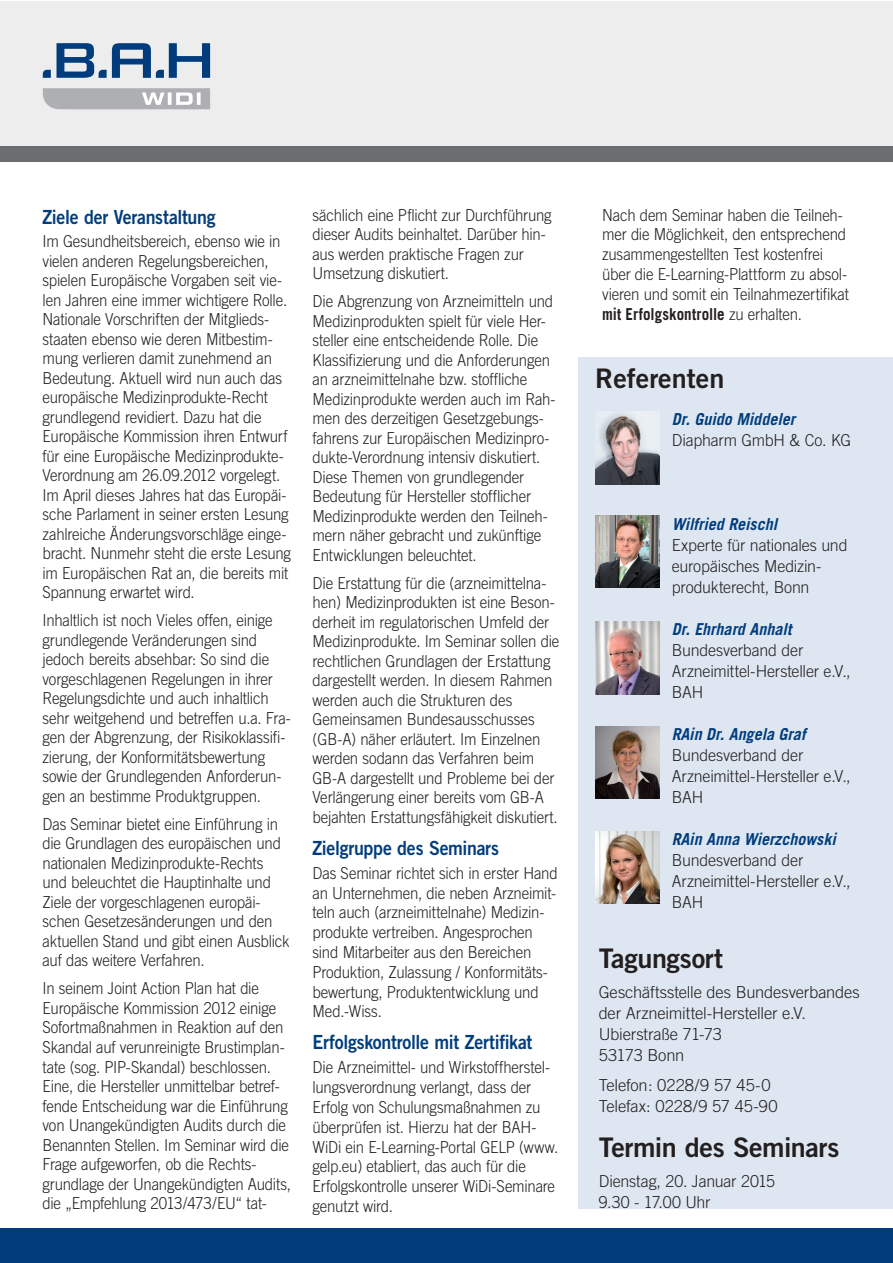
<style>
.page{position:relative;width:893px;height:1263px;background:#fff}
.page>*{position:absolute;margin:0;border:0;box-sizing:border-box;transform-origin:0 0}
.t1{font:27px "Trade Gothic Bold Two";letter-spacing:-.01em;color:#231f20}
.t2{font:19.5px "Trade Gothic Bold Two";letter-spacing:-.015em;color:#013d7d;scale:.91 1}
.t3{font:300 16.5px/19.5px "Trade Gothic";letter-spacing:-.015em;color:#231f20;scale:.91 1}
.t4{font:300 16.5px/21px "Trade Gothic";letter-spacing:-.015em;color:#231f20}
.t5{font:italic 700 16.5px "Trade Gothic";color:#013d7d}
.s1{font-weight:700}
</style>
<div class="page">
<div style="left:578px;top:358px;width:314px;height:851px;background:#dee7f1"></div>
<div style="left:0;top:1px;width:892px;height:161px;background:#ededee"></div>
<svg style="left:57px;top:43px;width:153px;height:35px"></svg>
<svg style="left:43px;top:70px;width:8px;height:8px"></svg>
<svg style="left:43px;top:88px;width:167px;height:21px;background:#b8b9bc"></svg>
<div style="left:0;top:1229px;width:892px;height:34px;background:#013d7d"></div>
<img style="left:595px;top:515px;width:64px;height:72px">
<img style="left:595px;top:412px;width:64px;height:72px">
<img style="left:595px;top:622px;width:64px;height:72px">
<img style="left:595px;top:727px;width:64px;height:72px">
<img style="left:595px;top:831px;width:64px;height:73px">
<div style="left:0;top:146px;width:892px;height:16px;background:#6c6d70"></div>
<p class="t2" style="left:43px;top:204px;width:192px">Ziele der Veranstaltung</p>
<p class="t3" style="left:43px;top:231px;width:275px">Im Gesundheitsbereich, ebenso wie in vielen anderen Regelungsbereichen, spielen Europäische Vorgaben seit vie&shy;len Jahren eine immer wichtigere Rolle.<br>Nationale Vorschriften der Mitglieds&shy;staaten ebenso wie deren Mitbestim&shy;mung verlieren damit zunehmend an Bedeutung. Aktuell wird nun auch das europäische Medizinprodukte-Recht grundlegend revidiert. Dazu hat die Europäische Kommission ihren Entwurf für eine Europäische Medizinprodukte-Verordnung am 26.09.2012 vorgelegt.<br>Im April dieses Jahres hat das Europäi&shy;sche Parlament in seiner ersten Lesung zahlreiche Änderungsvorschläge einge&shy;bracht. Nunmehr steht die erste Lesung im Europäischen Rat an, die bereits mit Spannung erwartet wird.</p>
<p class="t3" style="left:43px;top:610px;width:274px">Inhaltlich ist noch Vieles offen, einige grundlegende Veränderungen sind jedoch bereits absehbar: So sind die vorgeschlagenen Regelungen in ihrer Regelungsdichte und auch inhaltlich sehr weitgehend und betreffen u.a. Fra&shy;gen der Abgrenzung, der Risikoklassifi&shy;zierung, der Konformitätsbewertung sowie der Grundlegenden Anforderun&shy;gen an bestimme Produktgruppen.</p>
<p class="t3" style="left:43px;top:814px;width:273px">Das Seminar bietet eine Einführung in die Grundlagen des europäischen und nationalen Medizinprodukte-Rechts und beleuchtet die Hauptinhalte und Ziele der vorgeschlagenen europäi&shy;schen Gesetzesänderungen und den aktuellen Stand und gibt einen Ausblick auf das weitere Verfahren.</p>
<p class="t3" style="left:43px;top:979px;width:275px">In seinem Joint Action Plan hat die Europäische Kommission 2012 einige Sofortmaßnahmen in Reaktion auf den Skandal auf verunreinigte Brustimplan&shy;tate (sog. PIP-Skandal) beschlossen.<br>Eine, die Hersteller unmittelbar betref&shy;fende Entscheidung war die Einführung von Unangekündigten Audits durch die Benannten Stellen. Im Seminar wird die Frage aufgeworfen, ob die Rechts&shy;grundlage der Unangekündigten Audits, die „Empfehlung 2013/473/EU“ tat-</p>
<p class="t3" style="left:313px;top:205px;width:264px">sächlich eine Pflicht zur Durchführung dieser Audits beinhaltet. Darüber hin&shy;aus werden praktische Fragen zur Umsetzung diskutiert.</p>
<p class="t3" style="left:313px;top:291px;width:269px">Die Abgrenzung von Arzneimitteln und Medizinprodukten spielt für viele Her&shy;steller eine entscheidende Rolle. Die Klassifizierung und die Anforderungen an arzneimittelnahe bzw. stoffliche Medizinprodukte werden auch im Rah&shy;men des derzeitigen Gesetzgebungs&shy;fahrens zur Europäischen Medizinpro&shy;dukte-Verordnung intensiv diskutiert.<br>Diese Themen von grundlegender Bedeutung für Hersteller stofflicher Medizinprodukte werden den Teilneh&shy;mern näher gebracht und zukünftige Entwicklungen beleuchtet.</p>
<p class="t3" style="left:313px;top:573px;width:273px">Die Erstattung für die (arzneimittelna&shy;hen) Medizinprodukten ist eine Beson&shy;derheit im regulatorischen Umfeld der Medizinprodukte. Im Seminar sollen die rechtlichen Grundlagen der Erstattung dargestellt werden. In diesem Rahmen werden auch die Strukturen des Gemeinsamen Bundesausschusses (GB-A) näher erläutert. Im Einzelnen werden sodann das Verfahren beim GB-A dargestellt und Probleme bei der Verlängerung einer bereits vom GB-A bejahten Erstattungsfähigkeit diskutiert.</p>
<p class="t2" style="left:313px;top:836px;width:206px">Zielgruppe des Seminars</p>
<p class="t3" style="left:313px;top:863px;width:271px">Das Seminar richtet sich in erster Hand an Unternehmen, die neben Arzneimit&shy;teln auch (arzneimittelnahe) Medizin&shy;produkte vertreiben. Angesprochen sind Mitarbeiter aus den Bereichen Produktion, Zulassung / Konformitäts&shy;bewertung, Produktentwicklung und Med.-Wiss.</p>
<p class="t2" style="left:313px;top:1030px;width:243px">Erfolgskontrolle mit Zertifikat</p>
<p class="t3" style="left:313px;top:1057px;width:272px">Die Arzneimittel- und Wirkstoffherstel&shy;lungsverordnung verlangt, dass der Erfolg von Schulungsmaßnahmen zu überprüfen ist. Hierzu hat der BAH-WiDi ein E-Learning-Portal GELP (www. gelp.eu) etabliert, das auch für die Erfolgskontrolle unserer WiDi-Seminare genutzt wird.</p>
<p class="t3" style="left:602px;top:205px;width:273px">Nach dem Seminar haben die Teilneh&shy;mer die Möglichkeit, den entsprechend zusammengestellten Test kostenfrei über die E-Learning-Plattform zu absol&shy;vieren und somit ein Teilnahmezertifikat <span class="s1">mit Erfolgskontrolle</span> zu erhalten.</p>
<h1 class="t1" style="left:595px;top:362px;width:131px">Referenten</h1>
<p class="t5" style="left:672px;top:409px;width:125px">Dr. Guido Middeler</p>
<p class="t4" style="left:672px;top:429px;width:181px">Diapharm GmbH &amp; Co. KG</p>
<p class="t5" style="left:672px;top:514px;width:107px">Wilfried Reischl</p>
<p class="t4" style="left:672px;top:534px;width:177px">Experte für nationales und europäisches Medizin&shy;produkterecht, Bonn</p>
<p class="t5" style="left:672px;top:619px;width:121px">Dr. Ehrhard Anhalt</p>
<p class="t4" style="left:672px;top:639px;width:180px">Bundesverband der<br>Arzneimittel-Hersteller e.V.,<br>BAH</p>
<p class="t5" style="left:672px;top:724px;width:135px">RAin Dr. Angela Graf</p>
<p class="t4" style="left:672px;top:744px;width:180px">Bundesverband der<br>Arzneimittel-Hersteller e.V.,<br>BAH</p>
<p class="t5" style="left:672px;top:829px;width:165px">RAin Anna Wierzchowski</p>
<p class="t4" style="left:672px;top:849px;width:180px">Bundesverband der<br>Arzneimittel-Hersteller e.V.,<br>BAH</p>
<h1 class="t1" style="left:599px;top:942px;width:126px">Tagungsort</h1>
<p class="t4" style="left:599px;top:982px;width:263px">Geschäftsstelle des Bundesverbandes der Arzneimittel-Hersteller e.V.<br>Ubierstraße 71-73<br>53173 Bonn</p>
<p class="t4" style="left:599px;top:1075px;width:180px">Telefon: 0228/9 57 45-0<br>Telefax: 0228/9 57 45-90</p>
<h1 class="t1" style="left:599px;top:1131px;width:242px">Termin des Seminars</h1>
<p class="t4" style="left:599px;top:1171px;width:178px">Dienstag, 20. Januar 2015<br>9.30 - 17.00 Uhr</p>
</div>
